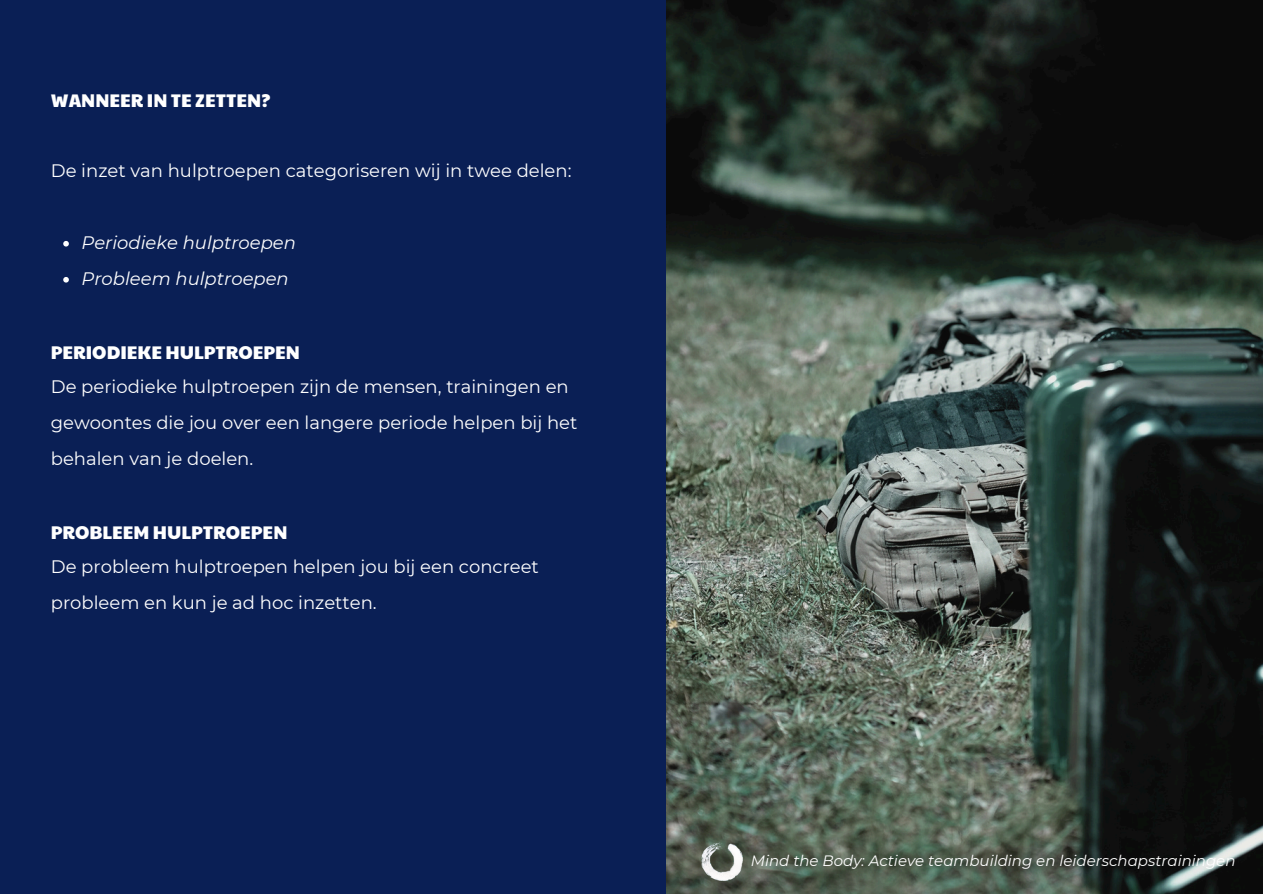
<style>
.page{position:relative;width:1263px;height:894px;background:#fff}
.page>*{position:absolute;margin:0;border:0;box-sizing:border-box;transform-origin:0 0}
.t1{font:18px/33.8px "Montserrat";color:#fff}
.t2{font:italic 18px "Montserrat";color:#fff}
.t3{font:18px "Paytone One";color:#fff}
.t4{font:italic 15px "Montserrat";color:#fff}
.s1{font-family:"Paytone One"}
</style>
<div class="page">
<div style="left:0;top:0;width:1263px;height:893px;background:#0a1f55"></div>
<svg style="left:63px;top:241px;width:6px;height:5px"></svg>
<svg style="left:63px;top:277px;width:6px;height:5px"></svg>
<img style="left:666px;top:0;width:597px;height:893px">
<img style="left:702px;top:842px;width:40px;height:38px">
<h1 class="t3" style="left:51px;top:87px;width:221px">WANNEER IN TE ZETTEN?</h1>
<h2 class="t1" style="left:51px;top:153px;width:522px">De inzet van hulptroepen categoriseren wij in twee delen:</h2>
<p class="t2" style="left:81px;top:231px;width:216px">Periodieke hulptroepen</p>
<p class="t2" style="left:81px;top:267px;width:209px">Probleem hulptroepen</p>
<h2 class="t1" style="left:51px;top:336px;width:519px"><span class="s1">PERIODIEKE HULPTROEPEN<br></span>De periodieke hulptroepen zijn de mensen, trainingen en</h2>
<h2 class="t1" style="left:51px;top:404px;width:528px;line-height:36px">gewoontes die jou over een langere periode helpen bij het behalen van je doelen.</h2>
<h2 class="t1" style="left:51px;top:516px;width:490px"><span class="s1">PROBLEEM HULPTROEPEN<br></span>De probleem hulptroepen helpen jou bij een concreet</h2>
<h2 class="t1" style="left:51px;top:585px;width:327px">probleem en kun je ad hoc inzetten.</h2>
<p class="t4" style="left:751px;top:851px;width:486px">Mind the Body: Actieve teambuilding en leiderschapstrainingen</p>
</div>
